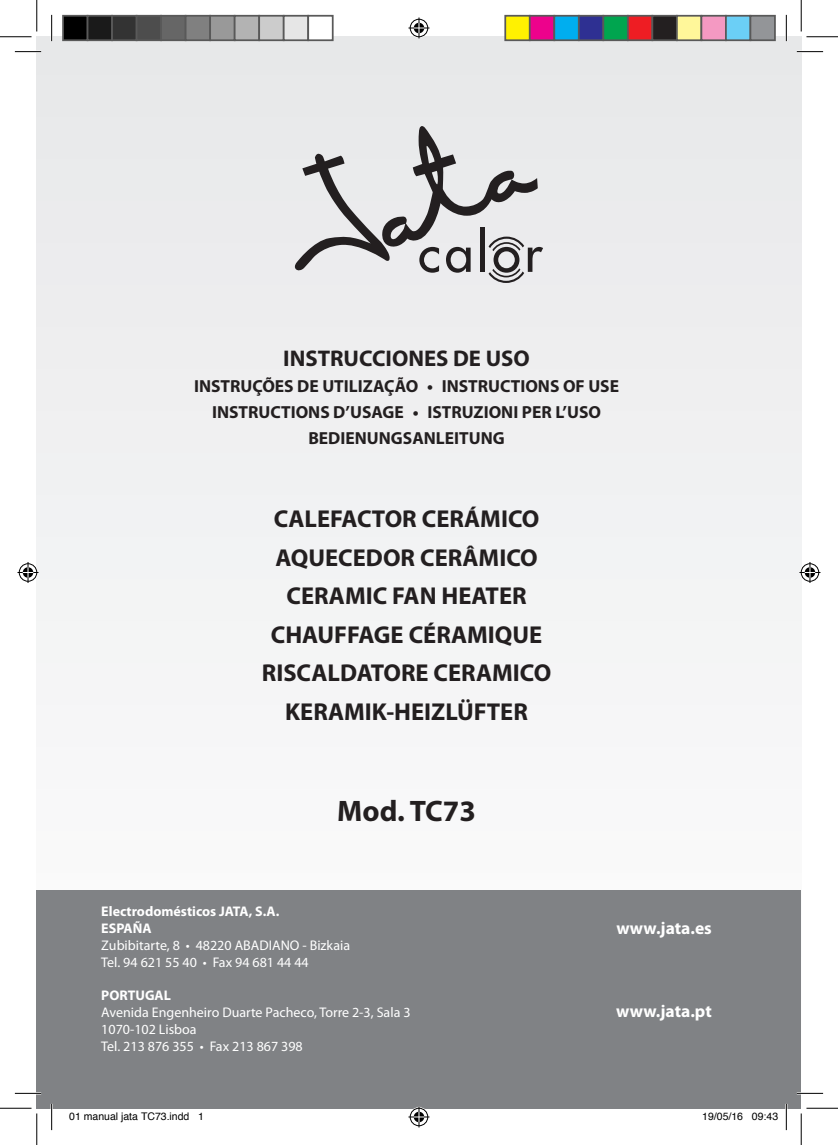
<style>
.page{position:relative;width:838px;height:1145px;background:#fff}
.page>*{position:absolute;margin:0;border:0;box-sizing:border-box;transform-origin:0 0}
.t1{font:700 29.75px "Myriad Pro";color:#231f20}
.t2{font:700 24.5px/38.5px "Myriad Pro";color:#231f20;text-align:center}
.t3{font:700 22.75px "Myriad Pro";color:#231f20}
.t4{font:700 17.5px/25.9px "Myriad Pro";color:#231f20;text-align:center}
.t5{font:700 17.5px "Myriad Pro";color:#fff}
.t6{font:14px/16.8px "Myriad Pro";color:#fff}
.t7{font:700 14px/16.8px "Myriad Pro";color:#fff}
.t8{font:10.5px "Helvetica";color:#000}
</style>
<div class="page">
<div style="left:37px;top:37px;width:764px;height:1071px;background:#f0f1f2"></div>
<div style="left:37px;top:890px;width:764px;height:218px;background:#808285"></div>
<svg style="left:295px;top:126px;width:248px;height:157px"></svg>
<hr style="left:15px;top:51px;width:26px;height:2px;background:#fff">
<hr style="left:796px;top:51px;width:27px;height:2px;background:#fff">
<hr style="left:15px;top:1092px;width:26px;height:2px;background:#fff">
<hr style="left:796px;top:1092px;width:27px;height:2px;background:#fff">
<hr style="left:51px;top:15px;width:2px;height:26px;background:#fff">
<hr style="left:51px;top:1104px;width:2px;height:26px;background:#fff">
<hr style="left:785px;top:15px;width:2px;height:26px;background:#fff">
<hr style="left:785px;top:1104px;width:2px;height:26px;background:#fff">
<svg style="left:15px;top:51px;width:26px;height:1px"></svg>
<svg style="left:796px;top:51px;width:27px;height:1px"></svg>
<svg style="left:15px;top:1093px;width:26px;height:1px"></svg>
<svg style="left:796px;top:1093px;width:27px;height:1px"></svg>
<svg style="left:51px;top:15px;width:1px;height:26px"></svg>
<svg style="left:51px;top:1104px;width:1px;height:26px"></svg>
<svg style="left:786px;top:15px;width:1px;height:26px"></svg>
<svg style="left:786px;top:1104px;width:1px;height:26px"></svg>
<hr style="left:0;top:36px;width:32px;height:1px;background:#000">
<hr style="left:806px;top:36px;width:31px;height:1px;background:#000">
<hr style="left:0;top:1108px;width:32px;height:1px;background:#000">
<hr style="left:806px;top:1108px;width:31px;height:1px;background:#000">
<hr style="left:36px;top:0;width:1px;height:31px;background:#000">
<hr style="left:36px;top:1113px;width:1px;height:32px;background:#000">
<hr style="left:800px;top:0;width:1px;height:31px;background:#000">
<hr style="left:800px;top:1113px;width:1px;height:32px;background:#000">
<svg style="left:408px;top:18px;width:21px;height:21px"></svg>
<svg style="left:408px;top:1106px;width:21px;height:21px"></svg>
<svg style="left:18px;top:562px;width:21px;height:21px"></svg>
<svg style="left:799px;top:562px;width:21px;height:21px"></svg>
<div style="left:63px;top:16px;width:25px;height:24px;background:#000"></div>
<div style="left:62px;top:15px;width:26px;height:26px;border:2px solid #595959"></div>
<div style="left:88px;top:16px;width:24px;height:24px;background:#1a1a1a"></div>
<div style="left:87px;top:15px;width:26px;height:26px;border:2px solid #595959"></div>
<div style="left:112px;top:16px;width:25px;height:24px;background:#333"></div>
<div style="left:111px;top:15px;width:26px;height:26px;border:2px solid #595959"></div>
<div style="left:137px;top:16px;width:24px;height:24px;background:#4d4d4d"></div>
<div style="left:136px;top:15px;width:26px;height:26px;border:2px solid #595959"></div>
<div style="left:161px;top:16px;width:25px;height:24px;background:#666"></div>
<div style="left:160px;top:15px;width:26px;height:26px;border:2px solid #595959"></div>
<div style="left:186px;top:16px;width:24px;height:24px;background:#808080"></div>
<div style="left:185px;top:15px;width:26px;height:26px;border:2px solid #595959"></div>
<div style="left:210px;top:16px;width:25px;height:24px;background:#999"></div>
<div style="left:209px;top:15px;width:26px;height:26px;border:2px solid #595959"></div>
<div style="left:235px;top:16px;width:24px;height:24px;background:#b3b3b3"></div>
<div style="left:234px;top:15px;width:26px;height:26px;border:2px solid #595959"></div>
<div style="left:259px;top:16px;width:25px;height:24px;background:#ccc"></div>
<div style="left:258px;top:15px;width:26px;height:26px;border:2px solid #595959"></div>
<div style="left:284px;top:16px;width:24px;height:24px;background:#e6e6e6"></div>
<div style="left:283px;top:15px;width:26px;height:26px;border:2px solid #595959"></div>
<div style="left:308px;top:16px;width:25px;height:24px;background:#fff"></div>
<div style="left:307px;top:15px;width:26px;height:26px;border:2px solid #595959"></div>
<div style="left:505px;top:16px;width:24px;height:24px;background:#fff101"></div>
<div style="left:504px;top:15px;width:26px;height:26px;border:2px solid #595959"></div>
<div style="left:529px;top:16px;width:25px;height:24px;background:#ed028c"></div>
<div style="left:529px;top:15px;width:26px;height:26px;border:2px solid #595959"></div>
<div style="left:554px;top:16px;width:24px;height:24px;background:#00aeef"></div>
<div style="left:553px;top:15px;width:26px;height:26px;border:2px solid #595959"></div>
<div style="left:578px;top:16px;width:25px;height:24px;background:#2e3092"></div>
<div style="left:578px;top:15px;width:26px;height:26px;border:2px solid #595959"></div>
<div style="left:603px;top:16px;width:24px;height:24px;background:#00a54f"></div>
<div style="left:602px;top:15px;width:26px;height:26px;border:2px solid #595959"></div>
<div style="left:627px;top:16px;width:25px;height:24px;background:#ee1d23"></div>
<div style="left:627px;top:15px;width:26px;height:26px;border:2px solid #595959"></div>
<div style="left:652px;top:16px;width:24px;height:24px;background:#231f20"></div>
<div style="left:651px;top:15px;width:26px;height:26px;border:2px solid #595959"></div>
<div style="left:676px;top:16px;width:25px;height:24px;background:#fff79a"></div>
<div style="left:676px;top:15px;width:26px;height:26px;border:2px solid #595959"></div>
<div style="left:701px;top:16px;width:24px;height:24px;background:#f499c2"></div>
<div style="left:700px;top:15px;width:26px;height:26px;border:2px solid #595959"></div>
<div style="left:725px;top:16px;width:25px;height:24px;background:#6bcff6"></div>
<div style="left:725px;top:15px;width:26px;height:26px;border:2px solid #595959"></div>
<div style="left:750px;top:16px;width:24px;height:24px;background:#939598"></div>
<div style="left:749px;top:15px;width:26px;height:26px;border:2px solid #595959"></div>
<h3 class="t3" style="left:283px;top:344px;width:248px">INSTRUCCIONES DE USO</h3>
<p class="t4" style="left:194px;top:373px;width:426px">INSTRUÇÕES DE UTILIZAÇÃO • INSTRUCTIONS OF USE<br>INSTRUCTIONS D’USAGE • ISTRUZIONI PER L’USO<br>BEDIENUNGSANLEITUNG</p>
<h2 class="t2" style="left:262px;top:499px;width:291px">CALEFACTOR CERÁMICO<br>AQUECEDOR CERÂMICO<br>CERAMIC FAN HEATER<br>CHAUFFAGE CÉRAMIQUE<br>RISCALDATORE CERAMICO<br>KERAMIK-HEIZLÜFTER</h2>
<h1 class="t1" style="left:337px;top:792px;width:140px">Mod. TC73</h1>
<p class="t7" style="left:101px;top:903px;width:179px">Electrodomésticos JATA, S.A.<br>ESPAÑA</p>
<p class="t6" style="left:101px;top:937px;width:250px">Zubibitarte, 8 • 48220 ABADIANO - Bizkaia<br>Tel. 94 621 55 40 • Fax 94 681 44 44</p>
<p class="t7" style="left:101px;top:987px;width:71px">PORTUGAL</p>
<p class="t6" style="left:101px;top:1004px;width:311px">Avenida Engenheiro Duarte Pacheco, Torre 2-3, Sala 3<br>1070-102 Lisboa<br>Tel. 213 876 355 • Fax 213 867 398</p>
<p class="t5" style="left:616px;top:916px;width:97px">www.jata.es</p>
<p class="t5" style="left:616px;top:1000px;width:97px">www.jata.pt</p>
<p class="t8" style="left:69px;top:1108px;width:136px">01 manual jata TC73.indd 1</p>
<p class="t8" style="left:702px;top:1108px;width:77px">19/05/16 09:43</p>
</div>
